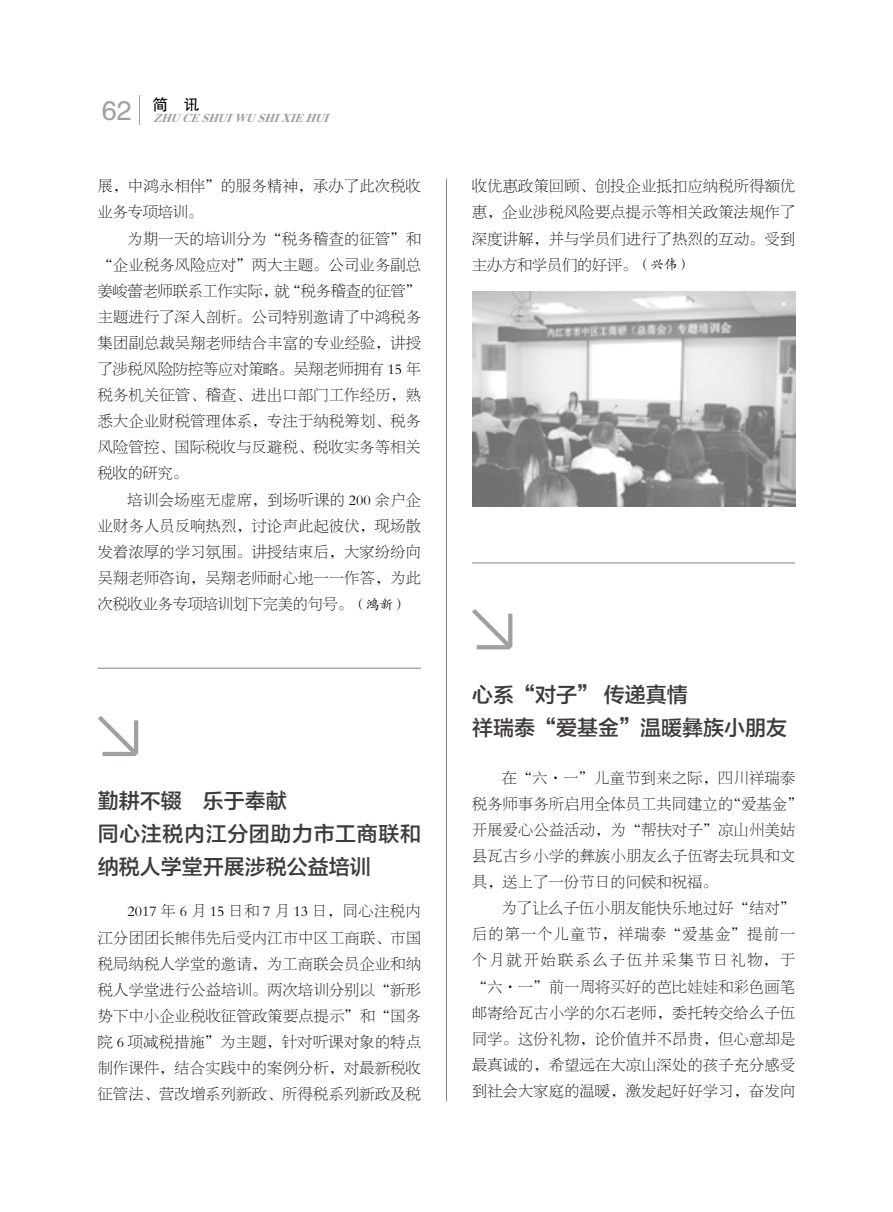
<style>
.page{position:relative;width:893px;height:1212px;background:#fff}
.page>*{position:absolute;margin:0;border:0;box-sizing:border-box;transform-origin:0 0}
.t1{font:27px "FZHTJW GB1 0";color:#9fa0a0}
.t2{font:21px/33px "FZLTZHK GBK1 0";color:#3e3a39}
.t3{font:15.75px "FZHTJW GB1 0";color:#000}
.t4{font:15px/26.1px "FZBSK GBK1 0";letter-spacing:.03em;color:#000;text-align:justify}
.t5{font:italic 12px "FZXBSJW GB1 0";color:#9fa0a0}
.s1{font-family:"FZKTK GBK1 0";font-size:13.5px}
</style>
<div class="page">
<hr style="left:140px;top:95px;width:1px;height:30px;background:#9fa0a0">
<hr style="left:446px;top:179px;width:1px;height:922px;background:#898989">
<hr style="left:98px;top:668px;width:323px;height:1px;background:#898989">
<hr style="left:472px;top:562px;width:323px;height:1px;background:#898989">
<svg style="left:98px;top:716px;width:41px;height:41px"></svg>
<hr style="left:102px;top:752px;width:33px;height:4px;background:#9fa0a0">
<hr style="left:134px;top:720px;width:4px;height:33px;background:#9fa0a0">
<svg style="left:472px;top:609px;width:41px;height:41px"></svg>
<svg style="left:477px;top:645px;width:32px;height:4px"></svg>
<svg style="left:508px;top:614px;width:4px;height:32px"></svg>
<img style="left:472px;top:291px;width:323px;height:216px">
<h1 class="t1" style="left:102px;top:96px;width:31px">62</h1>
<p class="t3" style="left:152px;top:96px;width:49px">简　讯</p>
<p class="t5" style="left:153px;top:111px;width:182px">ZHUCESHUIWUSHIXIEHUI</p>
<p class="t4" style="left:98px;top:173px;width:325px">展，中鸿永相伴”的服务精神，承办了此次税收业务专项培训。</p>
<p class="t4" style="left:98px;top:226px;width:325px;text-indent:30px">为期一天的培训分为“税务稽查的征管”和“企业税务风险应对”两大主题。公司业务副总姜峻蕾老师联系工作实际，就“税务稽查的征管”主题进行了深入剖析。公司特别邀请了中鸿税务集团副总裁吴翔老师结合丰富的专业经验，讲授了涉税风险防控等应对策略。吴翔老师拥有 15 年税务机关征管、稽查、进出口部门工作经历，熟悉大企业财税管理体系，专注于纳税筹划、税务风险管控、国际税收与反避税、税收实务等相关税收的研究。</p>
<p class="t4" style="left:98px;top:487px;width:325px;text-indent:30px">培训会场座无虚席，到场听课的 200 余户企业财务人员反响热烈，讨论声此起彼伏，现场散发着浓厚的学习氛围。讲授结束后，大家纷纷向吴翔老师咨询，吴翔老师耐心地一一作答，为此次税收业务专项培训划下完美的句号。<span class="s1">（鸿新）</span></p>
<h2 class="t2" style="left:98px;top:785px;width:325px">勤耕不辍　乐于奉献<br>同心注税内江分团助力市工商联和纳税人学堂开展涉税公益培训</h2>
<p class="t4" style="left:98px;top:898px;width:325px;text-indent:30px">2017 年 6 月 15 日和 7 月 13 日，同心注税内江分团团长熊伟先后受内江市中区工商联、市国税局纳税人学堂的邀请，为工商联会员企业和纳税人学堂进行公益培训。两次培训分别以“新形势下中小企业税收征管政策要点提示”和“国务院 6 项减税措施”为主题，针对听课对象的特点制作课件，结合实践中的案例分析，对最新税收征管法、营改增系列新政、所得税系列新政及税</p>
<p class="t4" style="left:472px;top:173px;width:325px">收优惠政策回顾、创投企业抵扣应纳税所得额优惠，企业涉税风险要点提示等相关政策法规作了深度讲解，并与学员们进行了热烈的互动。受到主办方和学员们的好评。<span class="s1">（兴伟）</span></p>
<h2 class="t2" style="left:472px;top:678px;width:317px">心系“对子” 传递真情<br>祥瑞泰“爱基金”温暖彝族小朋友</h2>
<p class="t4" style="left:472px;top:765px;width:332px;text-align:left;text-indent:30px">在“六·一”儿童节到来之际，四川祥瑞泰税务师事务所启用全体员工共同建立的“爱基金”开展爱心公益活动，为“帮扶对子”凉山州美姑县瓦古乡小学的彝族小朋友么子伍寄去玩具和文具，送上了一份节日的问候和祝福。</p>
<p class="t4" style="left:472px;top:895px;width:325px;text-indent:30px">为了让么子伍小朋友能快乐地过好“结对”后的第一个儿童节，祥瑞泰“爱基金”提前一个月就开始联系么子伍并采集节日礼物，于“六·一”前一周将买好的芭比娃娃和彩色画笔邮寄给瓦古小学的尔石老师，委托转交给么子伍同学。这份礼物，论价值并不昂贵，但心意却是最真诚的，希望远在大凉山深处的孩子充分感受到社会大家庭的温暖，激发起好好学习，奋发向</p>
</div>
